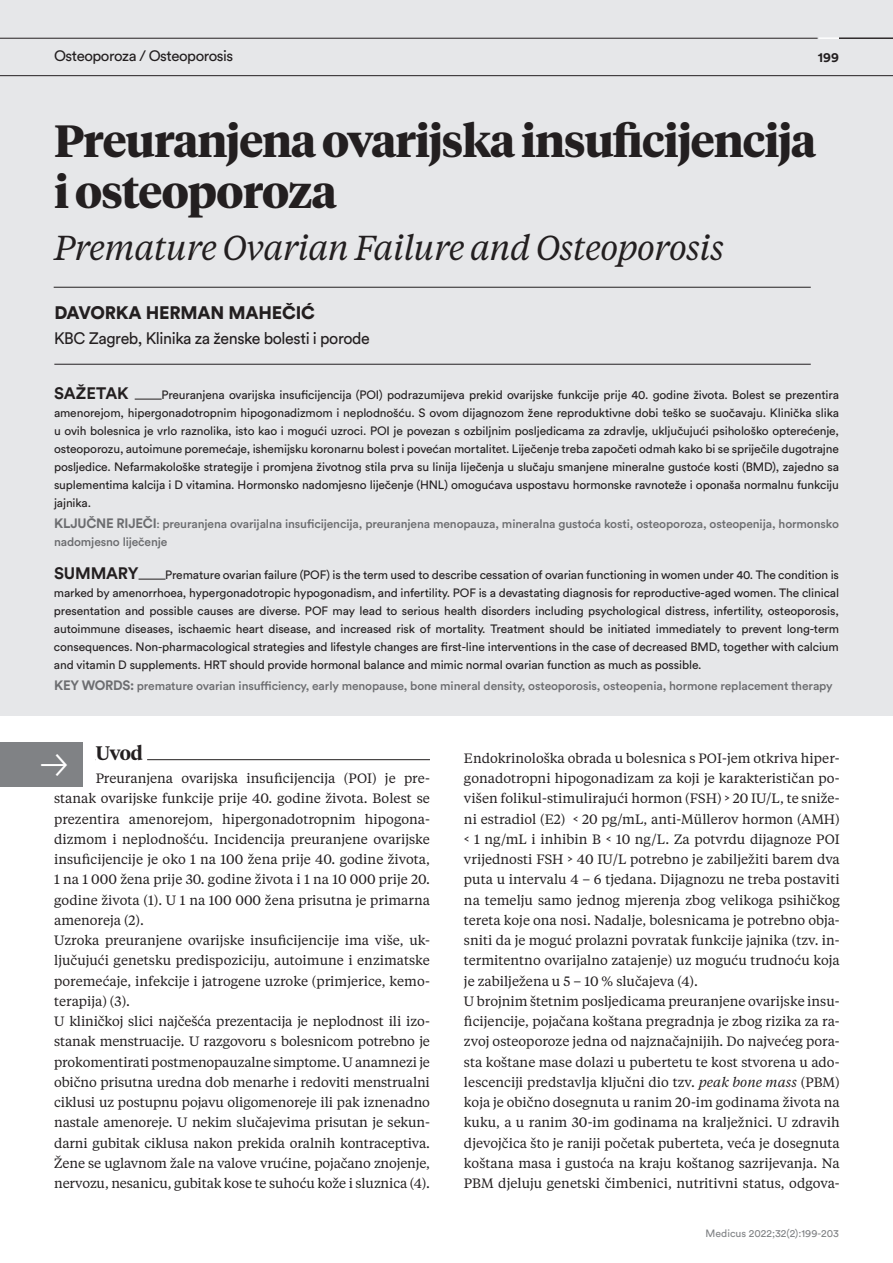
<style>
.page{position:relative;width:893px;height:1263px;background:#fff}
.page>*{position:absolute;margin:0;border:0;box-sizing:border-box;transform-origin:0 0}
.t1{font:700 45px/51px "Tiempos Headline";letter-spacing:-.02em;color:#231f20}
.t2{font:italic 34.5px "Tiempos Headline";letter-spacing:-.02em;color:#231f20}
.t3{font:600 19.5px "Tiempos Headline";color:#231f20}
.t4{font:900 18px "Circular Pro";letter-spacing:-.01em;color:#231f20}
.t5{font:16.5px "Circular Pro";letter-spacing:-.025em;color:#231f20}
.t6{font:700 16.5px "Circular Pro";letter-spacing:-.01em;color:#231f20}
.t7{font:15px "Circular Pro";letter-spacing:-.03em;color:#231f20}
.t8{font:13.5px/20.2px "Tiempos Headline";color:#231f20}
.t9{font:700 13.5px "Circular Pro";color:#231f20}
.t10{font:12px/18px "Circular Pro";letter-spacing:-.01em;color:#231f20;text-align:justify}
.t11{font:500 12px/18px "Circular Pro";letter-spacing:-.01em;color:#6c6d70}
.t12{font:10.5px "Circular Pro";color:#808285}
.s1{font-weight:700;font-size:13.5px}
.s2{font-family:"Tiempos Headline";font-weight:400}
.s3{font-style:italic}
</style>
<div class="page">
<div style="left:0;top:0;width:893px;height:715px;background:#e6e7e9"></div>
<div style="left:0;top:742px;width:83px;height:45px;background:#808285"></div>
<hr style="left:96px;top:759px;width:334px;height:1px;background:#231f20">
<hr style="left:96px;top:758px;width:51px;height:3px;background:#fff">
<hr style="left:0;top:75px;width:893px;height:1px;background:#231f20">
<hr style="left:0;top:38px;width:818px;height:1px;background:#231f20">
<hr style="left:839px;top:38px;width:54px;height:1px;background:#231f20">
<svg style="left:819px;top:38px;width:20px;height:1px"></svg>
<hr style="left:54px;top:287px;width:757px;height:1px;background:#231f20">
<hr style="left:54px;top:364px;width:757px;height:1px;background:#231f20">
<svg style="left:135px;top:399px;width:27px;height:1px"></svg>
<svg style="left:139px;top:579px;width:27px;height:1px"></svg>
<p class="t7" style="left:54px;top:46px;width:181px">Osteoporoza / Osteoporosis</p>
<p class="t9" style="left:818px;top:47px;width:23px">199</p>
<h1 class="t1" style="left:54px;top:114px;width:763px">Preuranjena ovarijska insuficijencija i osteoporoza</h1>
<h2 class="t2" style="left:54px;top:224px;width:672px">Premature Ovarian Failure and Osteoporosis</h2>
<h3 class="t4" style="left:54px;top:300px;width:262px">DAVORKA HERMAN MAHEČIĆ</h3>
<p class="t5" style="left:54px;top:327px;width:317px">KBC Zagreb, Klinika za ženske bolesti i porode</p>
<p class="t6" style="left:54px;top:382px;width:76px">SAŽETAK</p>
<p class="t10" style="left:54px;top:386px;width:786px;text-indent:108px">Preuranjena ovarijska insuficijencija (POI) podrazumijeva prekid ovarijske funkcije prije 40. godine života. Bolest se prezentira amenorejom, hipergonadotropnim hipogonadizmom i neplodnošću. S ovom dijagnozom žene reproduktivne dobi teško se suočavaju. Klinička slika u ovih bolesnica je vrlo raznolika, isto kao i mogući uzroci. POI je povezan s ozbiljnim posljedicama za zdravlje, uključujući psihološko opterećenje, osteoporozu, autoimune poremećaje, ishemijsku koronarnu bolest i povećan mortalitet. Liječenje treba započeti odmah kako bi se spriječile dugotrajne posljedice. Nefarmakološke strategije i promjena životnog stila prva su linija liječenja u slučaju smanjene mineralne gustoće kosti (BMD), zajedno sa suplementima kalcija i D vitamina. Hormonsko nadomjesno liječenje (HNL) omogućava uspostavu hormonske ravnoteže i oponaša normalnu funkciju jajnika.</p>
<p class="t11" style="left:54px;top:514px;width:786px"><span class="s1">KLJUČNE RIJEČI</span><span class="s2">:</span> preuranjena ovarijalna insuficijencija, preuranjena menopauza, mineralna gustoća kosti, osteoporoza, osteopenija, hormonsko nadomjesno liječenje</p>
<p class="t6" style="left:54px;top:562px;width:86px">SUMMARY</p>
<p class="t10" style="left:54px;top:566px;width:786px;text-indent:111px">Premature ovarian failure (POF) is the term used to describe cessation of ovarian functioning in women under 40. The condition is marked by amenorrhoea, hypergonadotropic hypogonadism, and infertility. POF is a devastating diagnosis for reproductive-aged women. The clinical presentation and possible causes are diverse. POF may lead to serious health disorders including psychological distress, infertility, osteoporosis, autoimmune diseases, ischaemic heart disease, and increased risk of mortality. Treatment should be initiated immediately to prevent long-term consequences. Non-pharmacological strategies and lifestyle changes are first-line interventions in the case of decreased BMD, together with calcium and vitamin D supplements. HRT should provide hormonal balance and mimic normal ovarian function as much as possible.</p>
<p class="t11" style="left:54px;top:676px;width:780px"><span class="s1">KEY WORDS:</span> premature ovarian insufficiency, early menopause, bone mineral density, osteoporosis, osteopenia, hormone replacement therapy</p>
<h3 class="t3" style="left:96px;top:739px;width:49px">Uvod</h3>
<p class="t8" style="left:54px;top:768px;width:377px;text-indent:42px">Preuranjena ovarijska insuficijencija (POI) je pre&shy;stanak ovarijske funkcije prije 40. godine života. Bolest se prezentira amenorejom, hipergonadotropnim hipogona&shy;dizmom i neplodnošću. Incidencija preuranjene ovarijske insuficijencije je oko 1 na 100 žena prije 40. godine života, 1 na 1 000 žena prije 30. godine života i 1 na 10 000 prije 20. godine života (1). U 1 na 100 000 žena prisutna je primarna amenoreja (2).<br>Uzroka preuranjene ovarijske insuficijencije ima više, uk&shy;ljučujući genetsku predispoziciju, autoimune i enzimatske poremećaje, infekcije i jatrogene uzroke (primjerice, kemo&shy;terapija) (3).<br>U kliničkoj slici najčešća prezentacija je neplodnost ili izo&shy;stanak menstruacije. U razgovoru s bolesnicom potrebno je prokomentirati postmenopauzalne simptome. U anamnezi je obično prisutna uredna dob menarhe i redoviti menstrualni ciklusi uz postupnu pojavu oligomenoreje ili pak iznenadno nastale amenoreje. U nekim slučajevima prisutan je sekun&shy;darni gubitak ciklusa nakon prekida oralnih kontraceptiva.<br>Žene se uglavnom žale na valove vrućine, pojačano znojenje, nervozu, nesanicu, gubitak kose te suhoću kože i sluznica (4).</p>
<p class="t8" style="left:464px;top:747px;width:377px">Endokrinološka obrada u bolesnica s POI-jem otkriva hiper&shy;gonadotropni hipogonadizam za koji je karakterističan po&shy;višen folikul-stimulirajući hormon (FSH) &gt; 20 IU/L, te sniže&shy;ni estradiol (E2) &lt; 20 pg/mL, anti-Müllerov hormon (AMH) &lt; 1 ng/mL i inhibin B &lt; 10 ng/L. Za potvrdu dijagnoze POI vrijednosti FSH &gt; 40 IU/L potrebno je zabilježiti barem dva puta u intervalu 4 – 6 tjedana. Dijagnozu ne treba postaviti na temelju samo jednog mjerenja zbog velikoga psihičkog tereta koje ona nosi. Nadalje, bolesnicama je potrebno obja&shy;sniti da je moguć prolazni povratak funkcije jajnika (tzv. in&shy;termitentno ovarijalno zatajenje) uz moguću trudnoću koja je zabilježena u 5 – 10 % slučajeva (4).<br>U brojnim štetnim posljedicama preuranjene ovarijske insu&shy;ficijencije, pojačana koštana pregradnja je zbog rizika za ra&shy;zvoj osteoporoze jedna od najznačajnijih. Do najvećeg pora&shy;sta koštane mase dolazi u pubertetu te kost stvorena u ado&shy;lescenciji predstavlja ključni dio tzv. <span class="s3">peak bone mass</span> (PBM) koja je obično dosegnuta u ranim 20-im godinama života na kuku, a u ranim 30-im godinama na kralježnici. U zdravih djevojčica što je raniji početak puberteta, veća je dosegnuta koštana masa i gustoća na kraju koštanog sazrijevanja. Na PBM djeluju genetski čimbenici, nutritivni status, odgova-</p>
<p class="t12" style="left:706px;top:1227px;width:135px">Medicus 2022;32(2):199-203</p>
</div>
